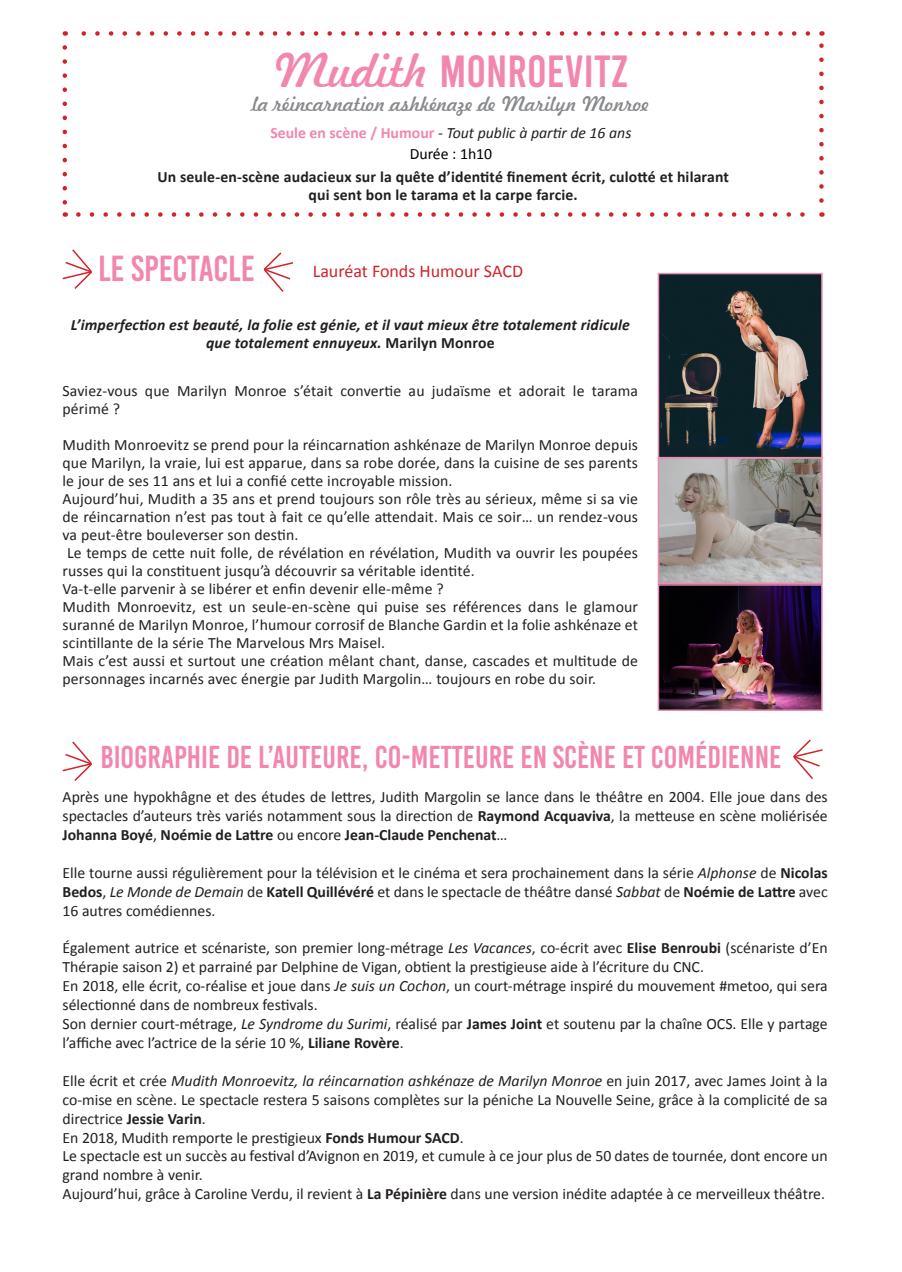
<style>
.page{position:relative;width:902px;height:1272px;background:#fff}
.page>*{position:absolute;margin:0;border:0;box-sizing:border-box;transform-origin:0 0}
.t1{font:45px "Bebas";color:#f386af}
.t2{font:36px "Bebas Kai";color:#f386af}
.t3{font:31.5px "Bebas Kai";color:#f386af}
.t4{font:19.5px "Freehand 521 BT Regular C";color:#87898c}
.t5{font:18px "Calibri";color:#d1232a}
.paragraphes{font:15.75px/18.9px "Calibri";color:#231f20}
.paragraphes-2{font:italic 700 15.75px/18px "Calibri";letter-spacing:.01em;color:#231f20;text-align:center}
.paragraphes-3{font:700 15.75px/18px "Calibri";letter-spacing:.01em;color:#231f20;text-align:center}
.t6{font:italic 15.75px "Calibri";color:#231f20}
.t7{font:15.75px "Calibri";color:#000}
.s1{font-family:"Freehand 521 BT Regular C"}
.s2{font-weight:700;font-style:normal;color:#f286af}
.s3{font-style:normal}
.s4{font-weight:700}
.s5{font-style:italic}
</style>
<div class="page">
<svg style="left:78px;top:212px;width:727px;height:5px"></svg>
<svg style="left:81px;top:31px;width:726px;height:5px"></svg>
<svg style="left:63px;top:47px;width:4px;height:170px"></svg>
<svg style="left:819px;top:31px;width:4px;height:169px"></svg>
<img style="left:660px;top:276px;width:159px;height:305px">
<div style="left:657px;top:273px;width:165px;height:185px;border:2px solid #eb8db0"></div>
<div style="left:657px;top:457px;width:165px;height:127px;border:2px solid #eb8db0"></div>
<img style="left:660px;top:587px;width:159px;height:121px">
<div style="left:657px;top:584px;width:165px;height:127px;border:2px solid #eb8db0"></div>
<svg style="left:62px;top:249px;width:30px;height:40px"></svg>
<svg style="left:263px;top:252px;width:31px;height:40px"></svg>
<svg style="left:62px;top:741px;width:30px;height:40px"></svg>
<svg style="left:793px;top:739px;width:30px;height:40px"></svg>
<p class="t1" style="left:273px;top:49px;width:357px"><span class="s1">Mudith</span> MONROEVITZ</p>
<p class="t4" style="left:252px;top:91px;width:398px">la réincarnation ashkénaze de Marilyn Monroe</p>
<p class="t6" style="left:270px;top:122px;width:362px"><span class="s2">Seule en scène / Humour</span> - Tout public à partir de 16 ans</p>
<p class="t7" style="left:409px;top:144px;width:84px">Durée : 1h10</p>
<p class="paragraphes-3" style="left:157px;top:168px;width:573px">Un seule-en-scène audacieux sur la quête d’identité finement écrit, culotté et hilarant qui sent bon le tarama et la carpe farcie.</p>
<p class="t2" style="left:98px;top:249px;width:158px">LE SPECTACLE</p>
<p class="t5" style="left:313px;top:259px;width:212px">Lauréat Fonds Humour SACD</p>
<p class="paragraphes-2" style="left:71px;top:316px;width:560px">L’imperfection est beauté, la folie est génie, et il vaut mieux être totalement ridicule que totalement ennuyeux. <span class="s3">Marilyn Monroe</span></p>
<p class="paragraphes" style="left:63px;top:382px;width:577px;line-height:18px">Saviez-vous que Marilyn Monroe s’était convertie au judaïsme et adorait le tarama périmé ?</p>
<p class="paragraphes" style="left:63px;top:436px;width:577px;line-height:18px;text-align:justify">Mudith Monroevitz se prend pour la réincarnation ashkénaze de Marilyn Monroe depuis que Marilyn, la vraie, lui est apparue, dans sa robe dorée, dans la cuisine de ses parents le jour de ses 11 ans et lui a confié cette incroyable mission.</p>
<p class="paragraphes" style="left:63px;top:490px;width:577px;line-height:18px;text-align:justify">Aujourd’hui, Mudith a 35 ans et prend toujours son rôle très au sérieux, même si sa vie de réincarnation n’est pas tout à fait ce qu’elle attendait. Mais ce soir… un rendez-vous va peut-être bouleverser son destin.</p>
<p class="paragraphes" style="left:63px;top:544px;width:577px;line-height:18px">Le temps de cette nuit folle, de révélation en révélation, Mudith va ouvrir les poupées russes qui la constituent jusqu’à découvrir sa véritable identité.</p>
<p class="paragraphes" style="left:63px;top:579px;width:382px">Va-t-elle parvenir à se libérer et enfin devenir elle-même ?</p>
<p class="paragraphes" style="left:63px;top:598px;width:577px;line-height:18px;text-align:justify">Mudith Monroevitz, est un seule-en-scène qui puise ses références dans le glamour suranné de Marilyn Monroe, l’humour corrosif de Blanche Gardin et la folie ashkénaze et scintillante de la série The Marvelous Mrs Maisel.</p>
<p class="paragraphes" style="left:63px;top:652px;width:577px;line-height:18px">Mais c’est aussi et surtout une création mêlant chant, danse, cascades et multitude de personnages incarnés avec énergie par Judith Margolin… toujours en robe du soir.</p>
<p class="t3" style="left:100px;top:740px;width:682px">BIOGRAPHIE DE L’AUTEURE, CO-METTEURE EN SCÈNE ET COMÉDIENNE</p>
<p class="paragraphes" style="left:63px;top:787px;width:766px;text-align:justify">Après une hypokhâgne et des études de lettres, Judith Margolin se lance dans le théâtre en 2004. Elle joue dans des spectacles d’auteurs très variés notamment sous la direction de <span class="s4">Raymond Acquaviva</span>, la metteuse en scène moliérisée <span class="s4">Johanna Boyé</span>, <span class="s4">Noémie de Lattre</span> ou encore <span class="s4">Jean-Claude Penchenat</span>…</p>
<p class="paragraphes" style="left:63px;top:863px;width:766px;text-align:justify">Elle tourne aussi régulièrement pour la télévision et le cinéma et sera prochainement dans la série <span class="s5">Alphonse</span> de <span class="s4">Nicolas Bedos</span>, <span class="s5">Le Monde de Demain</span> de <span class="s4">Katell Quillévéré</span> et dans le spectacle de théâtre dansé <span class="s5">Sabbat</span> de <span class="s4">Noémie de Lattre</span> avec 16 autres comédiennes.</p>
<p class="paragraphes" style="left:63px;top:938px;width:766px">Également autrice et scénariste, son premier long-métrage <span class="s5">Les Vacances</span>, co-écrit avec <span class="s4">Elise Benroubi</span> (scénariste d’En<br>Thérapie saison 2) et parrainé par Delphine de Vigan, obtient la prestigieuse aide à l’écriture du CNC.</p>
<p class="paragraphes" style="left:63px;top:976px;width:766px">En 2018, elle écrit, co-réalise et joue dans <span class="s5">Je suis un Cochon</span>, un court-métrage inspiré du mouvement #metoo, qui sera sélectionné dans de nombreux festivals.</p>
<p class="paragraphes" style="left:63px;top:1014px;width:766px">Son dernier court-métrage, <span class="s5">Le Syndrome du Surimi</span>, réalisé par <span class="s4">James Joint</span> et soutenu par la chaîne OCS. Elle y partage l’affiche avec l’actrice de la série 10 %, <span class="s4">Liliane Rovère</span>.</p>
<p class="paragraphes" style="left:63px;top:1071px;width:766px;text-align:justify">Elle écrit et crée <span class="s5">Mudith Monroevitz, la réincarnation ashkénaze de Marilyn Monroe</span> en juin 2017, avec James Joint à la co-mise en scène. Le spectacle restera 5 saisons complètes sur la péniche La Nouvelle Seine, grâce à la complicité de sa directrice <span class="s4">Jessie Varin</span>.</p>
<p class="paragraphes" style="left:63px;top:1127px;width:403px">En 2018, Mudith remporte le prestigieux <span class="s4">Fonds Humour SACD</span>.</p>
<p class="paragraphes" style="left:63px;top:1146px;width:766px">Le spectacle est un succès au festival d’Avignon en 2019, et cumule à ce jour plus de 50 dates de tournée, dont encore un grand nombre à venir.</p>
<p class="paragraphes" style="left:63px;top:1184px;width:764px">Aujourd’hui, grâce à Caroline Verdu, il revient à <span class="s4">La Pépinière</span> dans une version inédite adaptée à ce merveilleux théâtre.</p>
</div>
